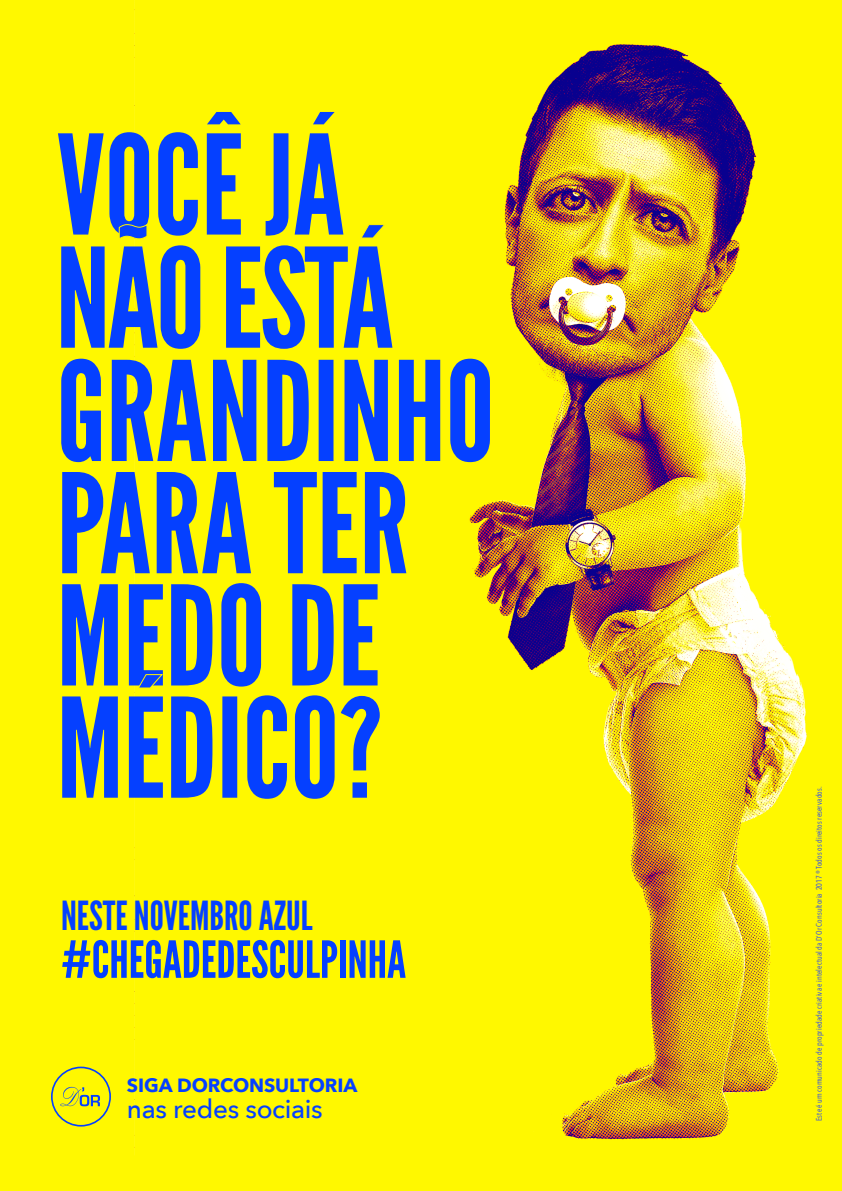
<style>
.page{position:relative;width:842px;height:1191px;background:#fff}
.page>*{position:absolute;margin:0;border:0;box-sizing:border-box;transform-origin:0 0}
.t1{font:51px "League Gothic";color:#0540ff}
.t2{font:40px "League Gothic";color:#0540ff}
.t3{font:500 26px "Avenir Next";letter-spacing:-.01em;color:#0540ff}
.t4{font:700 19.1px "Avenir Next";letter-spacing:-.005em;color:#0540ff}
.t5{font:8px "Avenir Next Condensed";letter-spacing:.015em;color:#2540f7}
</style>
<div class="page">
<img style="left:0;top:0;width:842px;height:1191px">
<svg style="left:51px;top:1066px;width:60px;height:60px;background:#dddf22"></svg>
<svg style="left:62px;top:695px;width:318px;height:104px;background:#74928c"></svg>
<svg style="left:62px;top:472px;width:344px;height:101px;background:#77948a"></svg>
<svg style="left:61px;top:359px;width:429px;height:103px;background:#6a8a97"></svg>
<svg style="left:58px;top:112px;width:334px;height:237px;background:#92a86e"></svg>
<svg style="left:62px;top:583px;width:316px;height:106px;background:#76938a"></svg>
<p class="t2" style="left:61px;top:892px;width:253px">NESTE NOVEMBRO AZUL</p>
<p class="t1" style="left:61px;top:929px;width:347px">#CHEGADEDESCULPINHA</p>
<p class="t4" style="left:127px;top:1069px;width:232px">SIGA DORCONSULTORIA</p>
<p class="t3" style="left:127px;top:1087px;width:197px">nas redes sociais</p>
<p class="t5" style="left:812px;top:1121px;width:336px;rotate:-90deg">Este é um comunicado de propriedade criativa e intelectual da D’Or Consultoria 2017 ® Todos os direitos reservados.</p>
</div>
